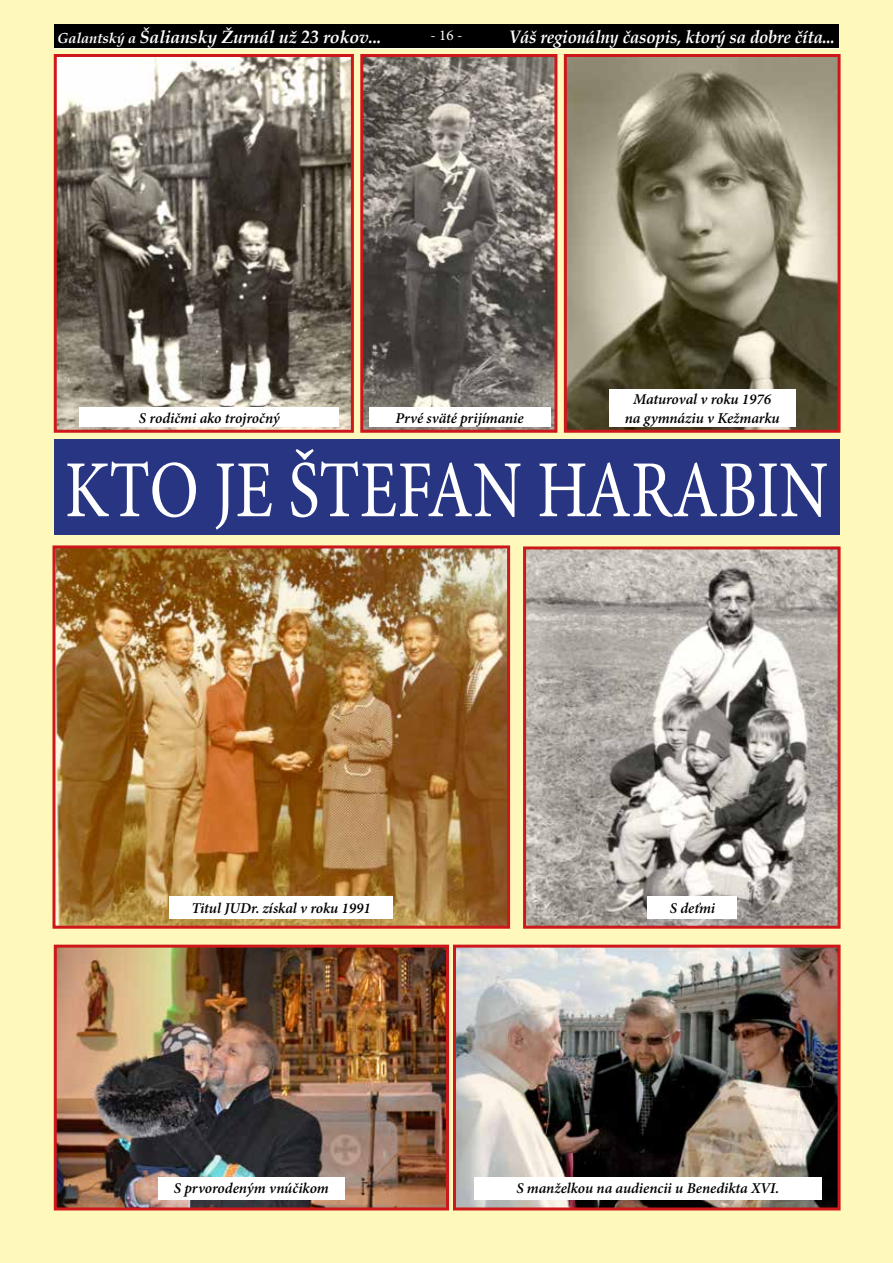
<style>
.page{position:relative;width:893px;height:1263px;background:#fff8bb}
.page>*{position:absolute;margin:0;border:0;box-sizing:border-box;transform-origin:0 0}
.t1{font:81px "Minion Pro";color:#fff;scale:.82 1}
.t2{font:italic 700 18px "Book Antiqua";letter-spacing:-.01em;color:#fff;scale:.93 1}
.t3{font:italic 700 17.7px "Book Antiqua";letter-spacing:-.01em;color:#fff}
.t4{font:italic 600 15px/19.5px "Minion Pro";letter-spacing:-.005em;color:#000;text-align:center}
.t5{font:15px "Minion Pro";color:#fff}
.s1{font-size:14.55px}
</style>
<div class="page">
<div style="left:54px;top:439px;width:785px;height:95px;background:#283583"></div>
<img style="left:568px;top:58px;width:269px;height:371px">
<div style="left:564px;top:54px;width:277px;height:379px;border:3px solid #cd171a"></div>
<img style="left:364px;top:58px;width:189px;height:371px">
<div style="left:360px;top:54px;width:197px;height:379px;border:3px solid #cd171a"></div>
<img style="left:527px;top:550px;width:310px;height:375px">
<div style="left:523px;top:546px;width:318px;height:383px;border:3px solid #cd171a"></div>
<img style="left:457px;top:949px;width:380px;height:257px">
<div style="left:453px;top:945px;width:388px;height:265px;border:3px solid #cd171a"></div>
<img style="left:58px;top:58px;width:292px;height:371px">
<div style="left:54px;top:54px;width:300px;height:379px;border:3px solid #cd171a"></div>
<img style="left:58px;top:949px;width:387px;height:257px">
<div style="left:54px;top:945px;width:395px;height:265px;border:3px solid #cd171a"></div>
<img style="left:56px;top:549px;width:450px;height:376px">
<div style="left:52px;top:545px;width:458px;height:384px;border:3px solid #cd171a"></div>
<div style="left:79px;top:408px;width:260px;height:19px;background:#fff"></div>
<div style="left:369px;top:408px;width:181px;height:19px;background:#fff"></div>
<div style="left:609px;top:389px;width:187px;height:38px;background:#fff"></div>
<div style="left:170px;top:896px;width:223px;height:22px;background:#fff"></div>
<div style="left:474px;top:1177px;width:347px;height:22px;background:#fff"></div>
<div style="left:158px;top:1177px;width:187px;height:22px;background:#fff"></div>
<div style="left:648px;top:896px;width:89px;height:22px;background:#fff"></div>
<hr style="left:54px;top:47px;width:785px;height:2px;background:#fff">
<div style="left:54px;top:24px;width:785px;height:24px;background:#000"></div>
<p class="t3" style="left:57px;top:24px;width:326px"><span class="s1">Galantský a</span> Šaliansky Žurnál už 23 rokov...</p>
<p class="t5" style="left:431px;top:26px;width:33px">- 16 -</p>
<p class="t2" style="left:509px;top:24px;width:352px">Váš regionálny časopis, ktorý sa dobre číta...</p>
<p class="t4" style="left:139px;top:409px;width:142px">S rodičmi ako trojročný</p>
<p class="t4" style="left:395px;top:409px;width:130px">Prvé sväté prijímanie</p>
<p class="t4" style="left:625px;top:390px;width:156px">Maturoval v roku 1976 na gymnáziu v Kežmarku</p>
<h1 class="t1" style="left:65px;top:442px;width:933px">KTO JE ŠTEFAN HARABIN</h1>
<p class="t4" style="left:192px;top:899px;width:181px">Titul JUDr. získal v roku 1991</p>
<p class="t4" style="left:670px;top:899px;width:47px">S deťmi</p>
<p class="t4" style="left:174px;top:1179px;width:156px">S prvorodeným vnúčikom</p>
<p class="t4" style="left:516px;top:1179px;width:264px">S manželkou na audiencii u Benedikta XVI.</p>
</div>
